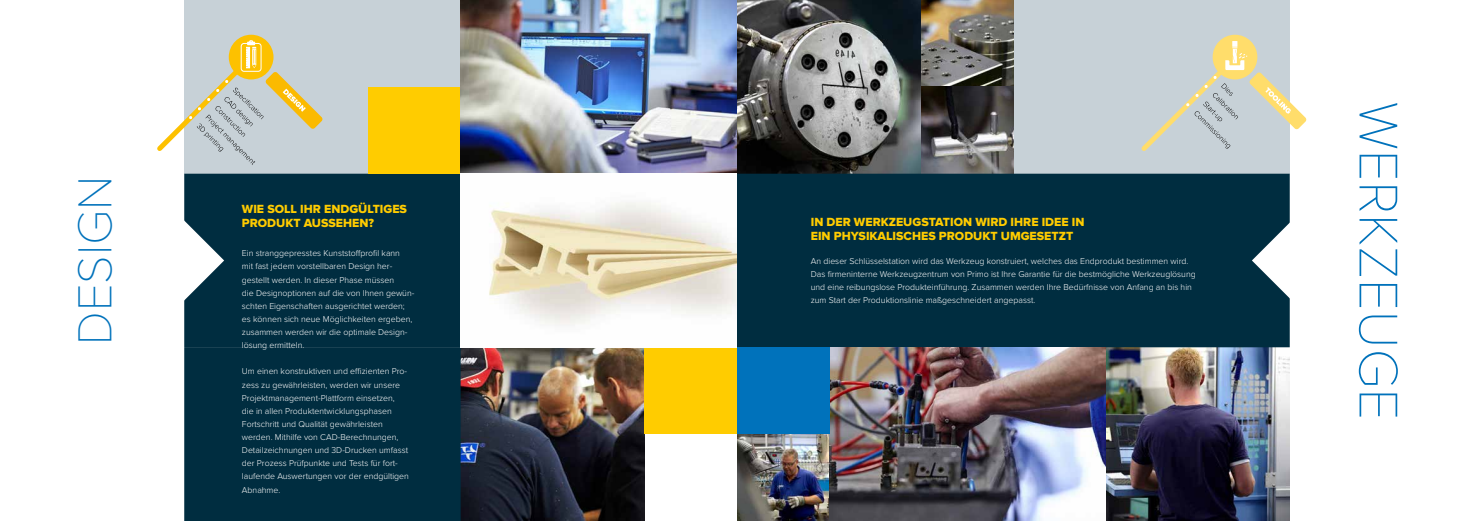
<style>
.page{position:relative;width:1474px;height:521px;background:#fff}
.page>*{position:absolute;margin:0;border:0;box-sizing:border-box;transform-origin:0 0}
.t1{font:100 56.52px "Proxima Nova T";color:#0072bb}
.t2{font:100 49.44px "Proxima Nova T";color:#0072bb}
.t3{font:12.25px/14.9px "Proxima Nova Extrabld";color:#fc0}
.t4{font:300 8.75px/13.1px "Proxima Nova";color:#fff}
</style>
<div class="page">
<div style="left:921px;top:0;width:368px;height:174px;background:#c7d1d7"></div>
<div style="left:184px;top:0;width:276px;height:174px;background:#c7d1d7"></div>
<div style="left:229px;top:35px;width:44px;height:44px;background:#fdc100;border-radius:50%"></div>
<svg style="left:157px;top:40px;width:166px;height:125px"></svg>
<div style="left:1212px;top:35px;width:45px;height:44px;background:#ffdd6b;border-radius:50%"></div>
<svg style="left:1141px;top:41px;width:165px;height:115px"></svg>
<img style="left:737px;top:0;width:184px;height:174px">
<img style="left:460px;top:348px;width:185px;height:173px">
<div style="left:645px;top:347px;width:92px;height:87px;background:#fc0"></div>
<img style="left:921px;top:0;width:92px;height:87px">
<img style="left:1105px;top:347px;width:184px;height:174px">
<svg style="left:921px;top:87px;width:92px;height:87px;background:#575555"></svg>
<img style="left:737px;top:434px;width:92px;height:87px">
<div style="left:737px;top:174px;width:552px;height:173px;background:#002d40"></div>
<div style="left:184px;top:174px;width:276px;height:347px;background:#002d40"></div>
<svg style="left:184px;top:219px;width:40px;height:83px"></svg>
<svg style="left:1251px;top:219px;width:39px;height:83px"></svg>
<div style="left:368px;top:87px;width:92px;height:87px;background:#fc0"></div>
<img style="left:460px;top:0;width:277px;height:173px">
<img style="left:489px;top:202px;width:248px;height:123px">
<img style="left:829px;top:347px;width:276px;height:174px">
<div style="left:737px;top:347px;width:92px;height:87px;background:#0072bb"></div>
<h2 class="t2" style="left:67px;top:345px;width:171px;rotate:-90deg">DESIGN</h2>
<h3 class="t3" style="left:242px;top:202px;width:166px">WIE SOLL IHR ENDGÜLTIGES<br>PRODUKT AUSSEHEN?</h3>
<p class="t4" style="left:242px;top:247px;width:174px">Ein stranggepresstes Kunststoffprofil kann<br>mit fast jedem vorstellbaren Design her&shy;gestellt werden. In dieser Phase müssen<br>die Designoptionen auf die von Ihnen gewün&shy;schten Eigenschaften ausgerichtet werden; es können sich neue Möglichkeiten ergeben, zusammen werden wir die optimale Design&shy;lösung ermitteln.</p>
<p class="t4" style="left:242px;top:365px;width:168px">Um einen konstruktiven und effizienten Pro&shy;zess zu gewährleisten, werden wir unsere Projektmanagement-Plattform einsetzen,<br>die in allen Produktentwicklungsphasen Fortschritt und Qualität gewährleisten werden. Mithilfe von CAD-Berechnungen, Detailzeichnungen und 3D-Drucken umfasst der Prozess Prüfpunkte und Tests für fort&shy;laufende Auswertungen vor der endgültigen Abnahme.</p>
<h3 class="t3" style="left:810px;top:215px;width:275px">IN DER WERKZEUGSTATION WIRD IHRE IDEE IN<br>EIN PHYSIKALISCHES PRODUKT UMGESETZT</h3>
<p class="t4" style="left:810px;top:255px;width:386px">An dieser Schlüsselstation wird das Werkzeug konstruiert, welches das Endprodukt bestimmen wird.<br>Das firmeninterne Werkzeugzentrum von Primo ist Ihre Garantie für die bestmögliche Werkzeuglösung und eine reibungslose Produkteinführung. Zusammen werden Ihre Bedürfnisse von Anfang an bis hin zum Start der Produktionslinie maßgeschneidert angepasst.</p>
<h1 class="t1" style="left:1410px;top:102px;width:320px;rotate:90deg">WERKZEUGE</h1>
</div>
